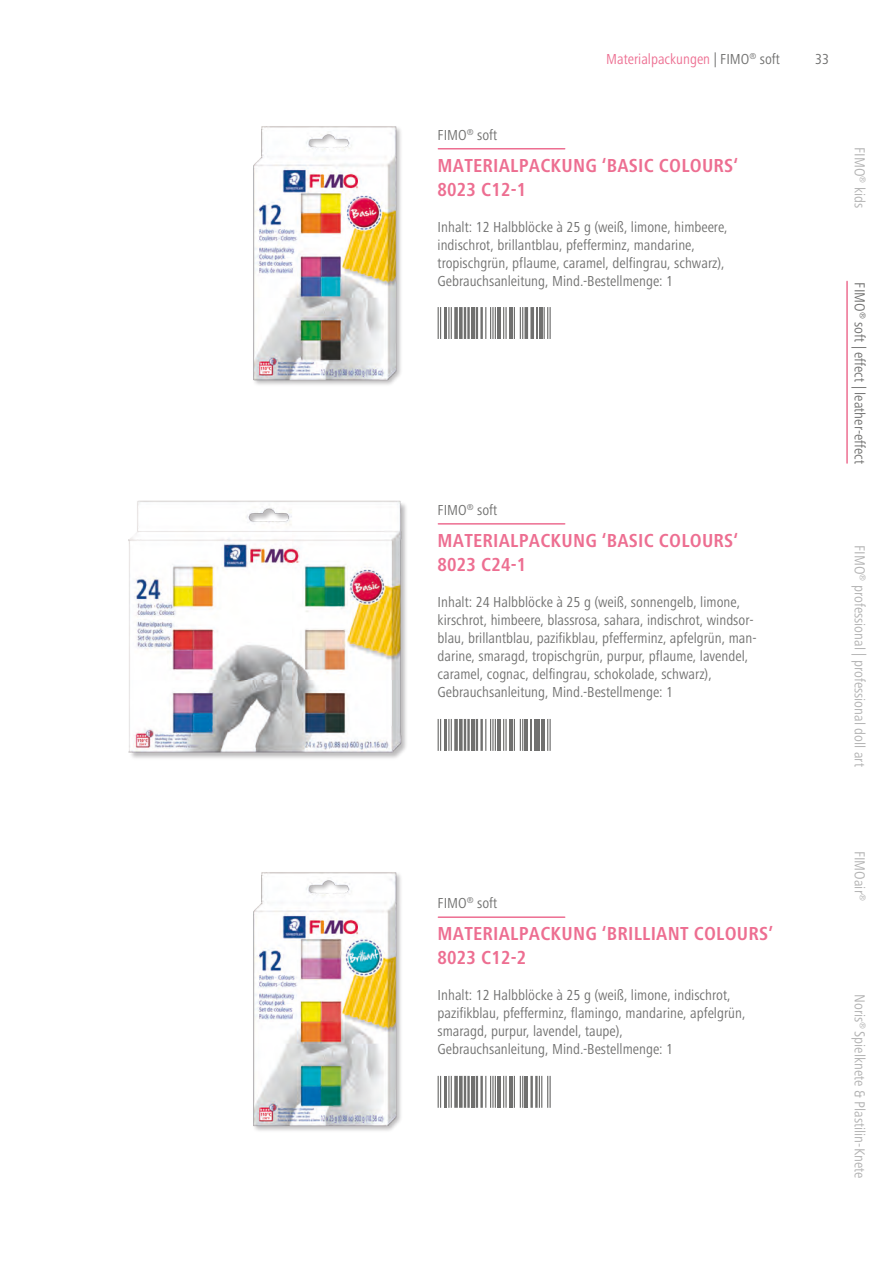
<style>
.page{position:relative;width:893px;height:1263px;background:#fff}
.page>*{position:absolute;margin:0;border:0;box-sizing:border-box;transform-origin:0 0}
.t1{font:700 condensed 19.5px/23.4px "Frutiger Next LTW1 G";letter-spacing:.01em;color:#ed6e91}
.t2{font:condensed 15px/18px "Frutiger Next LTW1 G";color:#70706f}
.t3{font:condensed 15px "Frutiger Next LTW1 G";color:#b2b2b2}
.t4{font:condensed 15px "Frutiger Next LTW1 G";color:#ed6e91}
.s1{color:#70706f}
</style>
<div class="page">
<img style="left:253px;top:126px;width:148px;height:259px">
<hr style="left:438px;top:148px;width:127px;height:1px;background:#ed6e91">
<img style="left:128px;top:500px;width:278px;height:258px">
<hr style="left:438px;top:523px;width:127px;height:2px;background:#ed6e91">
<img style="left:253px;top:872px;width:148px;height:259px">
<hr style="left:440px;top:307px;width:1px;height:32px;background:#70706f">
<hr style="left:438px;top:307px;width:1px;height:32px;background:#70706f">
<hr style="left:445px;top:307px;width:2px;height:32px;background:#70706f">
<hr style="left:451px;top:307px;width:1px;height:32px;background:#70706f">
<hr style="left:448px;top:307px;width:1px;height:32px;background:#70706f">
<svg style="left:459px;top:307px;width:4px;height:32px"></svg>
<svg style="left:454px;top:307px;width:4px;height:32px"></svg>
<hr style="left:467px;top:307px;width:3px;height:32px;background:#70706f">
<hr style="left:464px;top:307px;width:2px;height:32px;background:#70706f">
<hr style="left:471px;top:307px;width:3px;height:32px;background:#70706f">
<hr style="left:480px;top:307px;width:3px;height:32px;background:#70706f">
<hr style="left:476px;top:307px;width:2px;height:32px;background:#70706f">
<hr style="left:495px;top:307px;width:1px;height:32px;background:#70706f">
<hr style="left:492px;top:307px;width:2px;height:32px;background:#70706f">
<hr style="left:490px;top:307px;width:1px;height:32px;background:#70706f">
<hr style="left:485px;top:307px;width:1px;height:32px;background:#70706f">
<hr style="left:497px;top:307px;width:4px;height:32px;background:#70706f">
<hr style="left:505px;top:307px;width:2px;height:32px;background:#70706f">
<hr style="left:503px;top:307px;width:1px;height:32px;background:#70706f">
<hr style="left:509px;top:307px;width:4px;height:32px;background:#70706f">
<hr style="left:522px;top:307px;width:1px;height:32px;background:#70706f">
<hr style="left:520px;top:307px;width:1px;height:32px;background:#70706f">
<hr style="left:514px;top:307px;width:1px;height:32px;background:#70706f">
<svg style="left:530px;top:307px;width:4px;height:32px"></svg>
<svg style="left:524px;top:307px;width:4px;height:32px"></svg>
<hr style="left:536px;top:307px;width:2px;height:32px;background:#70706f">
<hr style="left:539px;top:307px;width:3px;height:32px;background:#70706f">
<hr style="left:549px;top:307px;width:2px;height:32px;background:#70706f">
<hr style="left:547px;top:307px;width:1px;height:32px;background:#70706f">
<hr style="left:544px;top:307px;width:1px;height:32px;background:#70706f">
<hr style="left:440px;top:719px;width:1px;height:32px;background:#70706f">
<hr style="left:438px;top:719px;width:1px;height:32px;background:#70706f">
<hr style="left:445px;top:719px;width:2px;height:32px;background:#70706f">
<hr style="left:451px;top:719px;width:1px;height:32px;background:#70706f">
<hr style="left:448px;top:719px;width:1px;height:32px;background:#70706f">
<svg style="left:459px;top:719px;width:4px;height:32px"></svg>
<svg style="left:454px;top:719px;width:4px;height:32px"></svg>
<hr style="left:467px;top:719px;width:3px;height:32px;background:#70706f">
<hr style="left:464px;top:719px;width:2px;height:32px;background:#70706f">
<hr style="left:471px;top:719px;width:3px;height:32px;background:#70706f">
<hr style="left:480px;top:719px;width:3px;height:32px;background:#70706f">
<hr style="left:476px;top:719px;width:2px;height:32px;background:#70706f">
<hr style="left:495px;top:719px;width:1px;height:32px;background:#70706f">
<hr style="left:492px;top:719px;width:2px;height:32px;background:#70706f">
<hr style="left:490px;top:719px;width:1px;height:32px;background:#70706f">
<hr style="left:485px;top:719px;width:1px;height:32px;background:#70706f">
<hr style="left:497px;top:719px;width:4px;height:32px;background:#70706f">
<hr style="left:505px;top:719px;width:2px;height:32px;background:#70706f">
<hr style="left:503px;top:719px;width:1px;height:32px;background:#70706f">
<hr style="left:509px;top:719px;width:4px;height:32px;background:#70706f">
<hr style="left:522px;top:719px;width:1px;height:32px;background:#70706f">
<hr style="left:520px;top:719px;width:1px;height:32px;background:#70706f">
<hr style="left:514px;top:719px;width:1px;height:32px;background:#70706f">
<hr style="left:524px;top:719px;width:4px;height:32px;background:#70706f">
<hr style="left:530px;top:719px;width:2px;height:32px;background:#70706f">
<hr style="left:534px;top:719px;width:4px;height:32px;background:#70706f">
<hr style="left:539px;top:719px;width:1px;height:32px;background:#70706f">
<hr style="left:541px;top:719px;width:4px;height:32px;background:#70706f">
<hr style="left:549px;top:719px;width:2px;height:32px;background:#70706f">
<hr style="left:547px;top:719px;width:1px;height:32px;background:#70706f">
<hr style="left:438px;top:916px;width:127px;height:2px;background:#ed6e91">
<hr style="left:440px;top:1076px;width:1px;height:32px;background:#70706f">
<hr style="left:438px;top:1076px;width:1px;height:32px;background:#70706f">
<hr style="left:445px;top:1076px;width:2px;height:32px;background:#70706f">
<hr style="left:451px;top:1076px;width:1px;height:32px;background:#70706f">
<hr style="left:448px;top:1076px;width:1px;height:32px;background:#70706f">
<svg style="left:459px;top:1076px;width:4px;height:32px"></svg>
<svg style="left:454px;top:1076px;width:4px;height:32px"></svg>
<hr style="left:467px;top:1076px;width:3px;height:32px;background:#70706f">
<hr style="left:464px;top:1076px;width:2px;height:32px;background:#70706f">
<hr style="left:471px;top:1076px;width:3px;height:32px;background:#70706f">
<hr style="left:480px;top:1076px;width:3px;height:32px;background:#70706f">
<hr style="left:476px;top:1076px;width:2px;height:32px;background:#70706f">
<hr style="left:495px;top:1076px;width:1px;height:32px;background:#70706f">
<hr style="left:492px;top:1076px;width:2px;height:32px;background:#70706f">
<hr style="left:490px;top:1076px;width:1px;height:32px;background:#70706f">
<hr style="left:485px;top:1076px;width:1px;height:32px;background:#70706f">
<hr style="left:497px;top:1076px;width:4px;height:32px;background:#70706f">
<hr style="left:505px;top:1076px;width:2px;height:32px;background:#70706f">
<hr style="left:503px;top:1076px;width:1px;height:32px;background:#70706f">
<hr style="left:509px;top:1076px;width:4px;height:32px;background:#70706f">
<hr style="left:522px;top:1076px;width:1px;height:32px;background:#70706f">
<hr style="left:520px;top:1076px;width:1px;height:32px;background:#70706f">
<hr style="left:514px;top:1076px;width:1px;height:32px;background:#70706f">
<hr style="left:524px;top:1076px;width:4px;height:32px;background:#70706f">
<hr style="left:535px;top:1076px;width:3px;height:32px;background:#70706f">
<hr style="left:530px;top:1076px;width:3px;height:32px;background:#70706f">
<hr style="left:549px;top:1076px;width:2px;height:32px;background:#70706f">
<hr style="left:547px;top:1076px;width:1px;height:32px;background:#70706f">
<hr style="left:541px;top:1076px;width:1px;height:32px;background:#70706f">
<hr style="left:539px;top:1076px;width:1px;height:32px;background:#70706f">
<hr style="left:846px;top:281px;width:2px;height:182px;background:#ed6e91">
<p class="t4" style="left:606px;top:50px;width:175px">Materialpackungen <span class="s1">| FIMO</span><sup>®</sup> <span class="s1">soft</span></p>
<p class="t2" style="left:438px;top:126px;width:61px">FIMO<sup>®</sup> soft</p>
<h1 class="t1" style="left:438px;top:154px;width:302px">MATERIALPACKUNG ‘BASIC COLOURS‘<br>8023 C12-1</h1>
<p class="t2" style="left:438px;top:218px;width:292px">Inhalt: 12 Halbblöcke à 25 g (weiß, limone, himbeere, indischrot, brillantblau, pfefferminz, mandarine, tropischgrün, pflaume, caramel, delfingrau, schwarz), Gebrauchsanleitung, Mind.-Bestellmenge: 1</p>
<p class="t2" style="left:438px;top:501px;width:61px">FIMO<sup>®</sup> soft</p>
<h1 class="t1" style="left:438px;top:529px;width:302px">MATERIALPACKUNG ‘BASIC COLOURS‘<br>8023 C24-1</h1>
<p class="t2" style="left:438px;top:593px;width:320px">Inhalt: 24 Halbblöcke à 25 g (weiß, sonnengelb, limone, kirschrot, himbeere, blassrosa, sahara, indischrot, windsor&shy;blau, brillantblau, pazifikblau, pfefferminz, apfelgrün, man&shy;darine, smaragd, tropischgrün, purpur, pflaume, lavendel, caramel, cognac, delfingrau, schokolade, schwarz), Gebrauchsanleitung, Mind.-Bestellmenge: 1</p>
<p class="t2" style="left:438px;top:894px;width:61px">FIMO<sup>®</sup> soft</p>
<h1 class="t1" style="left:438px;top:922px;width:337px">MATERIALPACKUNG ‘BRILLIANT COLOURS’<br>8023 C12-2</h1>
<p class="t2" style="left:438px;top:986px;width:309px">Inhalt: 12 Halbblöcke à 25 g (weiß, limone, indischrot, pazifikblau, pfefferminz, flamingo, mandarine, apfelgrün, smaragd, purpur, lavendel, taupe),<br>Gebrauchsanleitung, Mind.-Bestellmenge: 1</p>
<p class="t2" style="left:815px;top:50px;width:15px">33</p>
<p class="t3" style="left:868px;top:147px;width:62px;rotate:90deg">FIMO<sup>®</sup> kids</p>
<p class="t2" style="left:869px;top:282px;width:183px;rotate:90deg">FIMO<sup>®</sup> soft | effect | leather-effect</p>
<p class="t3" style="left:868px;top:545px;width:223px;rotate:90deg">FIMO<sup>®</sup> professional | professional doll art</p>
<p class="t3" style="left:868px;top:851px;width:51px;rotate:90deg">FIMOair<sup>®</sup></p>
<p class="t3" style="left:868px;top:994px;width:186px;rotate:90deg">Noris<sup>®</sup> Spielknete &amp; Plastilin-Knete</p>
</div>
